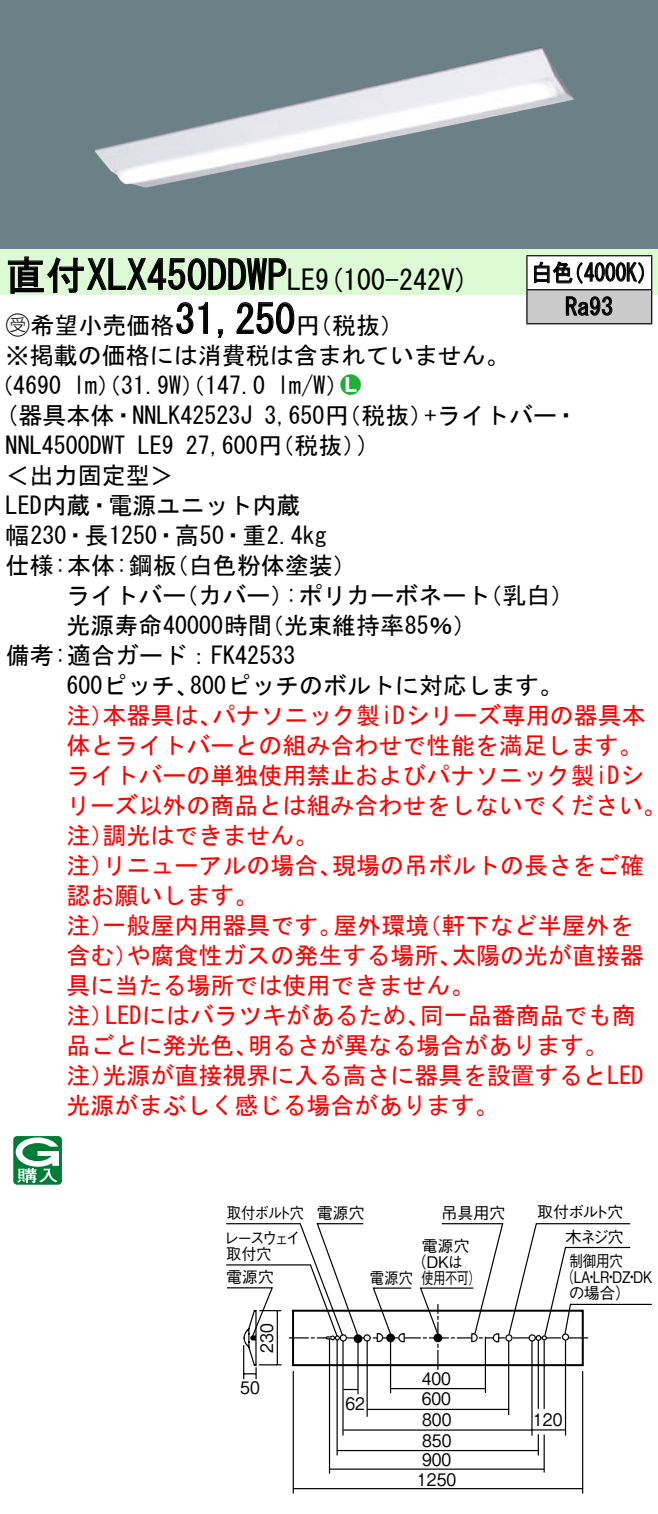
<style>
.page{position:relative;width:658px;height:1514px;background:#fff}
.page>*{position:absolute;margin:0;border:0;box-sizing:border-box;transform-origin:0 0}
.t1{font:40px "MS Gothic";color:#000}
.t2{font:28px "MS Gothic";color:#000}
.t3{font:24px/30px "MS Gothic";color:#f00}
.t4{font:24px/30.4px "MS Gothic";color:#000}
.t5{font:24px/34px "MS Gothic";color:#000;scale:.88 1}
.t6{font:24px "Ford Classification 1";color:#23ac38}
.t7{font:17.2px/19.2px "Gothic BBB Pro Medium 90 pv RKSJ H";color:#000;scale:.9 1}
.t8{font:16px "Gothic BBB Pro Medium 90 pv RKSJ H";letter-spacing:-.02em;color:#000}
.t9{font:16px/16px "Gothic BBB Pro Medium 90 pv RKSJ H";letter-spacing:-.02em;color:#000;text-align:center;scale:.85 1}
.t10{font:16px "Gothic BBB Pro Medium 90 pv RKSJ H";letter-spacing:-.02em;color:#000;scale:.9 1}
.t11{font:16px "Gothic BBB Pro Medium 90 pv RKSJ H";letter-spacing:-.02em;color:#000;scale:.95 1}
.t12{font:16px/24px "Gothic BBB Pro Medium 90 pv RKSJ H";letter-spacing:-.04em;color:#000}
.t13{font:16px "Gothic BBB Pro Medium 90 pv RKSJ H";letter-spacing:-.02em;color:#000;scale:.75 1}
.s1{font-size:28px}
.s2{font-family:"Ford Classification 1"}
.s3{color:#fff}
</style>
<div class="page">
<div style="left:0;top:0;width:658px;height:249px;background:#6c8087"></div>
<img style="left:95px;top:47px;width:479px;height:141px">
<div style="left:0;top:249px;width:658px;height:46px;background:#dcfad4"></div>
<svg style="left:7px;top:256px;width:280px;height:38px"></svg>
<svg style="left:176px;top:302px;width:32px;height:32px"></svg>
<svg style="left:218px;top:329px;width:5px;height:9px"></svg>
<svg style="left:236px;top:302px;width:59px;height:32px"></svg>
<svg style="left:13px;top:1136px;width:49px;height:49px"></svg>
<div style="left:527px;top:256px;width:124px;height:34px;background:#fff"></div>
<div style="left:527px;top:290px;width:124px;height:34px;background:#cacaca"></div>
<hr style="left:526px;top:255px;width:126px;height:1px;background:#000">
<hr style="left:526px;top:256px;width:1px;height:33px;background:#000">
<hr style="left:651px;top:256px;width:1px;height:33px;background:#000">
<hr style="left:526px;top:289px;width:126px;height:1px;background:#000">
<hr style="left:526px;top:290px;width:1px;height:33px;background:#000">
<hr style="left:651px;top:290px;width:1px;height:33px;background:#000">
<hr style="left:526px;top:323px;width:126px;height:1px;background:#000">
<svg style="left:534px;top:261px;width:110px;height:23px"></svg>
<svg style="left:565px;top:296px;width:47px;height:20px"></svg>
<hr style="left:390px;top:1338px;width:1px;height:55px;background:#000">
<hr style="left:366px;top:1338px;width:2px;height:79px;background:#000">
<hr style="left:357px;top:1338px;width:1px;height:56px;background:#000">
<hr style="left:484px;top:1337px;width:2px;height:56px;background:#000">
<hr style="left:342px;top:1339px;width:1px;height:97px;background:#000">
<hr style="left:336px;top:1339px;width:2px;height:116px;background:#000">
<hr style="left:537px;top:1434px;width:2px;height:21px;background:#000">
<hr style="left:531px;top:1340px;width:1px;height:96px;background:#000">
<hr style="left:329px;top:1338px;width:1px;height:136px;background:#000">
<hr style="left:543px;top:1435px;width:2px;height:38px;background:#000">
<hr style="left:537px;top:1340px;width:2px;height:69px;background:#000">
<hr style="left:543px;top:1340px;width:2px;height:69px;background:#000">
<hr style="left:292px;top:1371px;width:2px;height:123px;background:#000">
<hr style="left:582px;top:1371px;width:1px;height:123px;background:#000">
<hr style="left:390px;top:1388px;width:95px;height:1px;background:#000">
<hr style="left:367px;top:1409px;width:141px;height:1px;background:#000">
<hr style="left:343px;top:1429px;width:189px;height:2px;background:#000">
<hr style="left:337px;top:1450px;width:201px;height:1px;background:#000">
<hr style="left:329px;top:1468px;width:215px;height:2px;background:#000">
<hr style="left:293px;top:1488px;width:289px;height:1px;background:#000">
<hr style="left:508px;top:1339px;width:1px;height:76px;background:#000">
<svg style="left:343px;top:1389px;width:14px;height:1px"></svg>
<hr style="left:565px;top:1340px;width:1px;height:95px;background:#000">
<hr style="left:531px;top:1429px;width:34px;height:2px;background:#000">
<svg style="left:226px;top:1223px;width:426px;height:156px"></svg>
<h1 class="t1" style="left:6px;top:255px;width:311px">直付XLX450DDWP<span class="s1">LE</span></h1>
<p class="t4" style="left:296px;top:310px;width:109px">（円税抜(</p>
<p class="t2" style="left:315px;top:265px;width:155px">(9 100-242 (V</p>
<h1 class="t1" style="left:175px;top:299px;width:121px">31,250</h1>
<p class="t4" style="left:6px;top:310px;width:505px"><span class="s2">B</span>希望小売価格<br>※掲載の価格には消費税は含まれていません。</p>
<p class="t6" style="left:340px;top:372px;width:22px">2<span class="s3">7</span></p>
<p class="t4" style="left:277px;top:370px;width:73px">l m (W/</p>
<p class="t4" style="left:-11px;top:370px;width:74px">（4690</p>
<p class="t4" style="left:73px;top:370px;width:193px">lm）（31.9 ）（W 147.0</p>
<p class="t5" style="left:565px;top:256px;width:56px;text-indent:-34px">白色<br>Ra93</p>
<p class="t5" style="left:563px;top:256px;width:110px">（4000 (K</p>
<p class="t4" style="left:6px;top:400px;width:248px">(器具本体・NNLK42523J</p>
<p class="t4" style="left:424px;top:400px;width:155px">+ライトバー・</p>
<p class="t4" style="left:264px;top:400px;width:170px">3,650 （円税抜）</p>
<p class="t4" style="left:186px;top:430px;width:182px">27,600 （円税抜(</p>
<p class="t4" style="left:6px;top:430px;width:121px">NNL4500DWT</p>
<p class="t4" style="left:6px;top:460px;width:169px">＜出力固定型&lt;</p>
<p class="t4" style="left:6px;top:490px;width:296px">LED内蔵・電源ユニット内蔵</p>
<p class="t4" style="left:6px;top:520px;width:322px">幅230・長1250・高50・重2.4kg</p>
<p class="t4" style="left:165px;top:550px;width:194px">（白色粉体塗装(</p>
<p class="t4" style="left:138px;top:430px;width:37px">LE9</p>
<p class="t4" style="left:6px;top:550px;width:172px">仕様:本体:鋼板</p>
<p class="t4" style="left:357px;top:430px;width:13px">(</p>
<p class="t4" style="left:66px;top:580px;width:121px">ライトバー</p>
<p class="t4" style="left:174px;top:580px;width:121px">（カバー）</p>
<p class="t4" style="left:285px;top:580px;width:206px">:ポリカーボネート</p>
<p class="t4" style="left:478px;top:580px;width:97px">（乳白(</p>
<p class="t4" style="left:66px;top:610px;width:207px">光源寿命40000時間</p>
<p class="t4" style="left:6px;top:640px;width:291px">備考:適合ガード：FK42533</p>
<p class="t4" style="left:190px;top:670px;width:374px">800ピッチのボルトに対応します。</p>
<p class="t4" style="left:260px;top:610px;width:218px">（光束維持率85％(</p>
<p class="t4" style="left:66px;top:670px;width:134px">600ピッチ、</p>
<p class="t3" style="left:212px;top:700px;width:435px">パナソニック製iDシリーズ専用の器具本</p>
<p class="t3" style="left:66px;top:700px;width:49px">注）</p>
<p class="t3" style="left:66px;top:730px;width:577px">体とライトバーとの組み合わせで性能を満足します。</p>
<p class="t3" style="left:66px;top:760px;width:579px">ライトバーの単独使用禁止およびパナソニック製iDシ</p>
<p class="t3" style="left:66px;top:790px;width:601px">リーズ以外の商品とは組み合わせをしないでください。</p>
<p class="t3" style="left:102px;top:820px;width:217px">調光はできません。</p>
<p class="t3" style="left:102px;top:700px;width:121px">本器具は、</p>
<p class="t3" style="left:66px;top:820px;width:49px">注）</p>
<p class="t3" style="left:332px;top:850px;width:314px">現場の吊ボルトの長さをご確</p>
<p class="t3" style="left:66px;top:850px;width:193px">注）<br>認お願いします。</p>
<p class="t3" style="left:102px;top:850px;width:241px">リニューアルの場合、</p>
<p class="t3" style="left:102px;top:910px;width:241px">一般屋内用器具です。</p>
<p class="t3" style="left:333px;top:910px;width:97px">屋外環境</p>
<p class="t3" style="left:417px;top:910px;width:217px">（軒下など半屋外を</p>
<p class="t3" style="left:66px;top:910px;width:49px">注）</p>
<p class="t3" style="left:126px;top:940px;width:337px">や腐食性ガスの発生する場所、</p>
<p class="t3" style="left:452px;top:940px;width:194px">太陽の光が直接器</p>
<p class="t3" style="left:66px;top:940px;width:73px">含む）</p>
<p class="t3" style="left:66px;top:970px;width:409px">具に当たる場所では使用できません。</p>
<p class="t3" style="left:420px;top:1000px;width:217px">同一品番商品でも商</p>
<p class="t3" style="left:105px;top:1000px;width:326px">LEDにはバラツキがあるため、</p>
<p class="t3" style="left:66px;top:1000px;width:49px">注）</p>
<p class="t3" style="left:102px;top:1030px;width:542px;text-indent:-36px">品ごとに発光色、<br>光源が直接視界に入る高さに器具を設置するとLED</p>
<p class="t3" style="left:248px;top:1030px;width:362px">明るさが異なる場合があります。</p>
<p class="t3" style="left:66px;top:1060px;width:433px">注）<br>光源がまぶしく感じる場合があります。</p>
<p class="t10" style="left:227px;top:1200px;width:88px">取付ボルト穴</p>
<p class="t11" style="left:224px;top:1225px;width:82px">レースウェイ</p>
<p class="t11" style="left:226px;top:1241px;width:49px">取付穴</p>
<p class="t8" style="left:226px;top:1264px;width:49px">電源穴</p>
<p class="t8" style="left:317px;top:1200px;width:49px">電源穴</p>
<p class="t10" style="left:370px;top:1265px;width:49px">電源穴</p>
<p class="t8" style="left:441px;top:1200px;width:65px">吊具用穴</p>
<p class="t8" style="left:421px;top:1233px;width:49px">電源穴</p>
<p class="t8" style="left:411px;top:1249px;width:54px">（DKは</p>
<p class="t13" style="left:421px;top:1265px;width:80px">使用不可(</p>
<p class="t7" style="left:255px;top:1353px;width:34px;rotate:-90deg">230</p>
<p class="t7" style="left:240px;top:1376px;width:23px">50</p>
<p class="t7" style="left:345px;top:1392px;width:23px">62</p>
<p class="t7" style="left:421px;top:1367px;width:34px">400</p>
<p class="t7" style="left:422px;top:1408px;width:34px">800</p>
<p class="t7" style="left:421px;top:1387px;width:34px">600</p>
<p class="t7" style="left:422px;top:1429px;width:34px">850</p>
<p class="t7" style="left:417px;top:1448px;width:45px">900<br>1250</p>
<p class="t8" style="left:537px;top:1199px;width:88px">取付ボルト穴</p>
<p class="t12" style="left:565px;top:1223px;width:60px">木ネジ穴制御用穴</p>
<p class="t9" style="left:560px;top:1267px;width:110px">（LA LR DZ DK</p>
<p class="t9" style="left:569px;top:1267px;width:75px">・・<br>の場合(</p>
<p class="t9" style="left:625px;top:1267px;width:17px">・</p>
<p class="t7" style="left:533px;top:1408px;width:34px">120</p>
</div>
